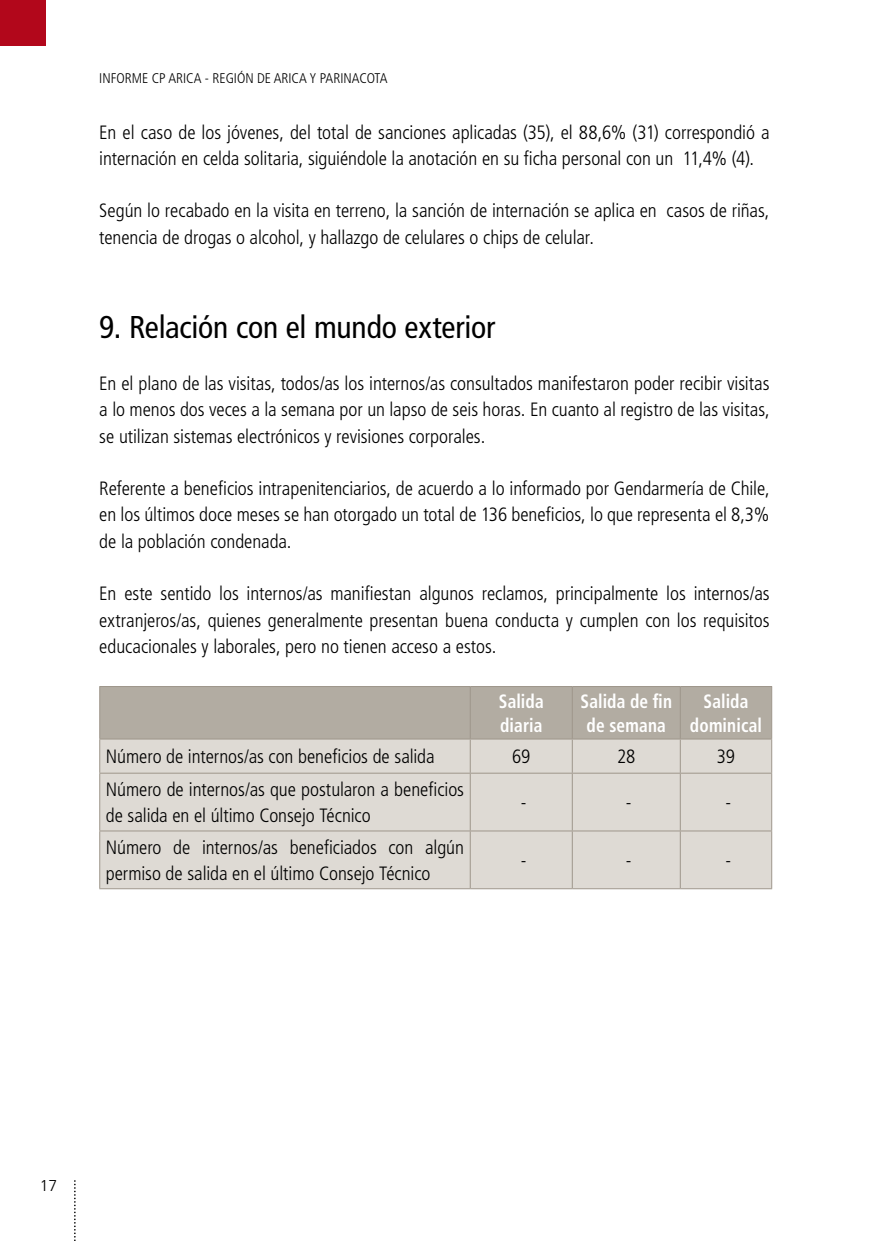
<style>
.page{position:relative;width:869px;height:1241px;background:#fff}
.page>*{position:absolute;margin:0;border:0;box-sizing:border-box;transform-origin:0 0}
.t1{font:condensed 31.5px "Frutiger LT Std";letter-spacing:-.005em;color:#000}
.t2{font:300 condensed 19.25px/26.2px "Frutiger LT Std";letter-spacing:-.005em;color:#000}
.t3{font:700 condensed 19.25px/24.5px "Frutiger LT Std";letter-spacing:.01em;color:#fff;text-align:center;scale:.9 1}
.t4{font:300 15.75px "Frutiger";color:#000}
.t5{font:300 condensed 14px "Frutiger LT Std";color:#000}
</style>
<div class="page">
<svg style="left:74px;top:1180px;width:2px;height:61px"></svg>
<div style="left:0;top:0;width:45px;height:45px;background:#b2071b"></div>
<div style="left:100px;top:687px;width:671px;height:51px;background:#b2aca2"></div>
<div style="left:100px;top:739px;width:671px;height:149px;background:#dedad4"></div>
<hr style="left:99px;top:686px;width:371px;height:1px;background:#9e968b">
<hr style="left:99px;top:686px;width:1px;height:52px;background:#9e968b">
<hr style="left:470px;top:686px;width:102px;height:1px;background:#9e968b">
<hr style="left:469px;top:686px;width:1px;height:52px;background:#9e968b">
<hr style="left:572px;top:686px;width:108px;height:1px;background:#9e968b">
<hr style="left:571px;top:686px;width:1px;height:52px;background:#9e968b">
<hr style="left:680px;top:686px;width:91px;height:1px;background:#9e968b">
<hr style="left:679px;top:686px;width:1px;height:52px;background:#9e968b">
<hr style="left:771px;top:686px;width:1px;height:52px;background:#9e968b">
<hr style="left:99px;top:738px;width:371px;height:1px;background:#9e968b">
<hr style="left:99px;top:739px;width:1px;height:33px;background:#9e968b">
<hr style="left:470px;top:738px;width:102px;height:1px;background:#9e968b">
<hr style="left:469px;top:739px;width:1px;height:33px;background:#9e968b">
<hr style="left:572px;top:738px;width:108px;height:1px;background:#9e968b">
<hr style="left:571px;top:739px;width:1px;height:33px;background:#9e968b">
<hr style="left:680px;top:738px;width:91px;height:1px;background:#9e968b">
<hr style="left:679px;top:739px;width:1px;height:33px;background:#9e968b">
<hr style="left:771px;top:739px;width:1px;height:33px;background:#9e968b">
<hr style="left:99px;top:772px;width:371px;height:1px;background:#9e968b">
<hr style="left:99px;top:773px;width:1px;height:57px;background:#9e968b">
<hr style="left:470px;top:772px;width:102px;height:1px;background:#9e968b">
<hr style="left:469px;top:773px;width:1px;height:57px;background:#9e968b">
<hr style="left:572px;top:772px;width:108px;height:1px;background:#9e968b">
<hr style="left:571px;top:773px;width:1px;height:57px;background:#9e968b">
<hr style="left:680px;top:772px;width:91px;height:1px;background:#9e968b">
<hr style="left:679px;top:773px;width:1px;height:57px;background:#9e968b">
<hr style="left:771px;top:773px;width:1px;height:57px;background:#9e968b">
<hr style="left:99px;top:830px;width:371px;height:1px;background:#9e968b">
<hr style="left:99px;top:831px;width:1px;height:57px;background:#9e968b">
<hr style="left:470px;top:830px;width:102px;height:1px;background:#9e968b">
<hr style="left:469px;top:831px;width:1px;height:57px;background:#9e968b">
<hr style="left:572px;top:830px;width:108px;height:1px;background:#9e968b">
<hr style="left:571px;top:831px;width:1px;height:57px;background:#9e968b">
<hr style="left:680px;top:830px;width:91px;height:1px;background:#9e968b">
<hr style="left:679px;top:831px;width:1px;height:57px;background:#9e968b">
<hr style="left:771px;top:831px;width:1px;height:57px;background:#9e968b">
<hr style="left:99px;top:888px;width:371px;height:1px;background:#9e968b">
<hr style="left:470px;top:888px;width:102px;height:1px;background:#9e968b">
<hr style="left:572px;top:888px;width:108px;height:1px;background:#9e968b">
<hr style="left:680px;top:888px;width:91px;height:1px;background:#9e968b">
<p class="t5" style="left:99px;top:70px;width:290px">INFORME CP ARICA - REGIÓN DE ARICA Y PARINACOTA</p>
<p class="t2" style="left:99px;top:119px;width:671px">En el caso de los jóvenes, del total de sanciones aplicadas (35), el 88,6% (31) correspondió a internación en celda solitaria, siguiéndole la anotación en su ficha personal con un 11,4% (4).</p>
<p class="t2" style="left:99px;top:198px;width:671px">Según lo recabado en la visita en terreno, la sanción de internación se aplica en casos de riñas, tenencia de drogas o alcohol, y hallazgo de celulares o chips de celular.</p>
<h1 class="t1" style="left:99px;top:308px;width:397px">9. Relación con el mundo exterior</h1>
<p class="t2" style="left:99px;top:370px;width:671px;text-align:justify">En el plano de las visitas, todos/as los internos/as consultados manifestaron poder recibir visitas a lo menos dos veces a la semana por un lapso de seis horas. En cuanto al registro de las visitas, se utilizan sistemas electrónicos y revisiones corporales.</p>
<p class="t2" style="left:99px;top:475px;width:671px;text-align:justify">Referente a beneficios intrapenitenciarios, de acuerdo a lo informado por Gendarmería de Chile, en los últimos doce meses se han otorgado un total de 136 beneficios, lo que representa el 8,3% de la población condenada.</p>
<p class="t2" style="left:99px;top:580px;width:671px;text-align:justify">En este sentido los internos/as manifiestan algunos reclamos, principalmente los internos/as extranjeros/as, quienes generalmente presentan buena conducta y cumplen con los requisitos educacionales y laborales, pero no tienen acceso a estos.</p>
<p class="t3" style="left:498px;top:688px;width:51px;text-align:left">Salida diaria</p>
<p class="t3" style="left:580px;top:688px;width:103px">Salida de fin de semana</p>
<p class="t3" style="left:689px;top:688px;width:82px">Salida dominical</p>
<p class="t2" style="left:106px;top:743px;width:330px">Número de internos/as con beneficios de salida</p>
<p class="t2" style="left:512px;top:743px;width:20px">69</p>
<p class="t2" style="left:617px;top:743px;width:20px">28</p>
<p class="t2" style="left:716px;top:743px;width:20px">39</p>
<p class="t2" style="left:106px;top:776px;width:359px">Número de internos/as que postularon a beneficios de salida en el último Consejo Técnico</p>
<p class="t2" style="left:520px;top:789px;width:7px">-</p>
<p class="t2" style="left:625px;top:789px;width:7px">-</p>
<p class="t2" style="left:725px;top:789px;width:7px">-</p>
<p class="t2" style="left:106px;top:834px;width:359px">Número de internos/as beneficiados con algún permiso de salida en el último Consejo Técnico</p>
<p class="t2" style="left:520px;top:847px;width:7px">-</p>
<p class="t2" style="left:625px;top:847px;width:7px">-</p>
<p class="t2" style="left:725px;top:847px;width:7px">-</p>
<p class="t4" style="left:40px;top:1176px;width:19px">17</p>
</div>
